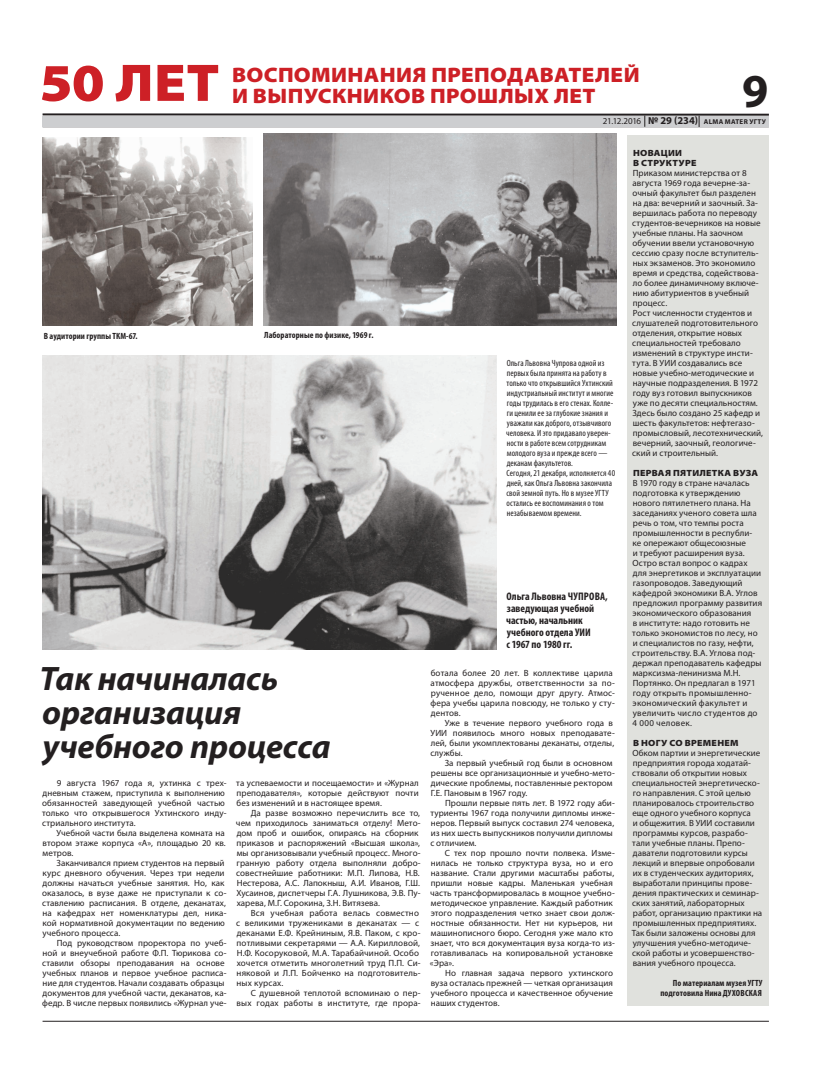
<style>
.page{position:relative;width:820px;height:1078px;background:#fff}
.page>*{position:absolute;margin:0;border:0;box-sizing:border-box;transform-origin:0 0}
.t1{font:900 semi-expanded 53.3px "Myriad Pro";color:#cd2026}
.t2{font:700 47.4px "Myriad Pro";color:#231f20}
.t3{font:italic 700 34px/34px "Myriad Pro";letter-spacing:-.005em;color:#231f20}
.t4{font:900 semi-expanded 21px "Myriad Pro";letter-spacing:.015em;color:#cd2026}
.t5{font:700 condensed 11px/12px "Myriad Pro";color:#231f20}
.t6{font:9px/10px "Myriad Pro";letter-spacing:.005em;color:#231f20}
.t7{font:condensed 9px/10px "Myriad Pro";letter-spacing:.005em;color:#231f20}
.t8{font:700 condensed 9px/10px "Myriad Pro";letter-spacing:.01em;color:#231f20;text-align:right}
.t9{font:900 semi-expanded 9px/10px "Myriad Pro";letter-spacing:.035em;color:#231f20}
.t10{font:700 7px "Myriad Pro";letter-spacing:.04em;color:#231f20}
.s1{font-weight:400;font-size:9px}
.s2{font-size:10.5px}
</style>
<div class="page">
<hr style="left:43px;top:113px;width:725px;height:3px;background:#231f20">
<div style="left:43px;top:116px;width:725px;height:11px;background:#cdced0"></div>
<svg style="left:644px;top:115px;width:1px;height:12px"></svg>
<hr style="left:43px;top:1020px;width:725px;height:1px;background:#231f20">
<div style="left:626px;top:135px;width:141px;height:870px;background:#e0e1dd"></div>
<img style="left:43px;top:355px;width:453px;height:294px">
<img style="left:264px;top:133px;width:352px;height:192px">
<img style="left:43px;top:137px;width:209px;height:188px">
<h3 class="t4" style="left:232px;top:62px;width:409px">ВОСПОМИНАНИЯ ПРЕПОДАВАТЕЛЕЙ</h3>
<h1 class="t1" style="left:39px;top:52px;width:181px">50 ЛЕТ</h1>
<h2 class="t2" style="left:741px;top:60px;width:28px">9</h2>
<p class="t10" style="left:602px;top:117px;width:164px"><span class="s1">21.12.2016</span> <span class="s2">№ 29 (234)</span> ALMA MATER УГТУ</p>
<p class="t9" style="left:632px;top:147px;width:65px">НОВАЦИИ<br>В СТРУКТУРЕ</p>
<p class="t6" style="left:632px;top:167px;width:132px">Приказом министерства от 8 августа 1969 года вечерне-за&shy;очный факультет был разделен на два: вечерний и заочный. За&shy;вершилась работа по переводу студентов-вечерников на новые учебные планы. На заочном обучении ввели установочную сессию сразу после вступитель&shy;ных экзаменов. Это экономило время и средства, содействова&shy;ло более динамичному включе&shy;нию абитуриентов в учебный процесс.<br>Рост численности студентов и слушателей подготовительного отделения, открытие новых специальностей требовало изменений в структуре инсти&shy;тута. В УИИ создавались все новые учебно-методические и научные подразделения. В 1972 году вуз готовил выпускников уже по десяти специальностям.<br>Здесь было создано 25 кафедр и шесть факультетов: нефтегазо&shy;промысловый, лесотехнический, вечерний, заочный, геологиче&shy;ский и строительный.</p>
<p class="t9" style="left:632px;top:467px;width:127px">ПЕРВАЯ ПЯТИЛЕТКА ВУЗА</p>
<p class="t6" style="left:632px;top:477px;width:131px">В 1970 году в стране началась подготовка к утверждению нового пятилетнего плана. На заседаниях ученого совета шла речь о том, что темпы роста промышленности в республи&shy;ке опережают общесоюзные<br>и требуют расширения вуза.<br>Остро встал вопрос о кадрах для энергетиков и эксплуатации газопроводов. Заведующий кафедрой экономики В.А. Углов предложил программу развития экономического образования<br>в институте: надо готовить не только экономистов по лесу, но и специалистов по газу, нефти, строительству. В.А. Углова под&shy;держал преподаватель кафедры марксизма-ленинизма М.Н.<br>Портянко. Он предлагал в 1971 году открыть промышленно&shy;экономический факультет и увеличить число студентов до<br>4 000 человек.</p>
<p class="t9" style="left:632px;top:737px;width:107px">В НОГУ СО ВРЕМЕНЕМ</p>
<p class="t6" style="left:631px;top:747px;width:132px">Обком партии и энергетические предприятия города ходатай&shy;ствовали об открытии новых специальностей энергетическо&shy;го направления. С этой целью планировалось строительство еще одного учебного корпуса<br>и общежития. В УИИ составили программы курсов, разрабо&shy;тали учебные планы. Препо&shy;даватели подготовили курсы лекций и впервые опробовали их в студенческих аудиториях, выработали принципы прове&shy;дения практических и семинар&shy;ских занятий, лабораторных работ, организацию практики на промышленных предприятиях.<br>Так были заложены основы для улучшения учебно-методиче&shy;ской работы и усовершенство&shy;вания учебного процесса.</p>
<p class="t8" style="left:660px;top:977px;width:104px">По материалам музея УГТУ подготовила Нина ДУХОВСКАЯ</p>
<h3 class="t4" style="left:232px;top:83px;width:365px">И ВЫПУСКНИКОВ ПРОШЛЫХ ЛЕТ</h3>
<p class="t8" style="left:44px;top:330px;width:95px">В аудитории группы ТКМ-67.</p>
<p class="t8" style="left:264px;top:330px;width:111px">Лабораторные по физике, 1969 г.</p>
<p class="t7" style="left:506px;top:357px;width:110px">Ольга Львовна Чупрова одной из первых была принята на работу в только что открывшийся Ухтинский индустриальный институт и многие годы трудилась в его стенах. Колле&shy;ги ценили ее за глубокие знания и уважали как доброго, отзывчивого человека. И это придавало уверен&shy;ности в работе всем сотрудникам молодого вуза и прежде всего — деканам факультетов.<br>Сегодня, 21 декабря, исполняется 40 дней, как Ольга Львовна закончила свой земной путь. Но в музее УГТУ остались ее воспоминания о том незабываемом времени.</p>
<p class="t5" style="left:506px;top:590px;width:103px">Ольга Львовна ЧУПРОВА, заведующая учебной частью, начальник учебного отдела УИИ<br>с 1967 по 1980 гг.</p>
<h3 class="t3" style="left:39px;top:660px;width:292px">Так начиналась организация учебного процесса</h3>
<p class="t6" style="left:430px;top:667px;width:186px">ботала более 20 лет. В коллективе царила атмосфера дружбы, ответственности за по&shy;рученное дело, помощи друг другу. Атмос&shy;фера учебы царила повсюду, не только у сту&shy;дентов.</p>
<p class="t6" style="left:430px;top:717px;width:186px;text-indent:14px">Уже в течение первого учебного года в<br>УИИ появилось много новых преподавате&shy;лей, были укомплектованы деканаты, отделы, службы.</p>
<p class="t6" style="left:430px;top:757px;width:185px;text-indent:14px">За первый учебный год были в основном решены все организационные и учебно-мето&shy;дические проблемы, поставленные ректором Г.Е. Пановым в 1967 году.</p>
<p class="t6" style="left:430px;top:797px;width:186px;text-indent:15px">Прошли первые пять лет. В 1972 году аби&shy;туриенты 1967 года получили дипломы инже&shy;неров. Первый выпуск составил 274 человека, из них шесть выпускников получили дипломы с отличием.</p>
<p class="t6" style="left:430px;top:847px;width:186px;text-indent:15px">С тех пор прошло почти полвека. Изме&shy;нилась не только структура вуза, но и его название. Стали другими масштабы работы, пришли новые кадры. Маленькая учебная часть трансформировалась в мощное учебно&shy;методическое управление. Каждый работник этого подразделения четко знает свои долж&shy;ностные обязанности. Нет ни курьеров, ни машинописного бюро. Сегодня уже мало кто знает, что вся документация вуза когда-то из&shy;готавливалась на копировальной установке «Эра».</p>
<p class="t6" style="left:430px;top:967px;width:184px;text-align:justify;text-indent:14px">Но главная задача первого ухтинского вуза осталась прежней — четкая организация учебного процесса и качественное обучение наших студентов.</p>
<p class="t6" style="left:236px;top:777px;width:184px;text-align:justify">та успеваемости и посещаемости» и «Журнал преподавателя», которые действуют почти без изменений и в настоящее время.</p>
<p class="t6" style="left:236px;top:807px;width:186px;text-indent:15px">Да разве возможно перечислить все то, чем приходилось заниматься отделу! Мето&shy;дом проб и ошибок, опираясь на сборник приказов и распоряжений «Высшая школа», мы организовывали учебный процесс. Много&shy;гранную работу отдела выполняли добро&shy;совестнейшие работники: М.П. Липова, Н.В.<br>Нестерова, А.С. Лапокныш, А.И. Иванов, Г.Ш.<br>Хусаинов, диспетчеры Г.А. Лушникова, Э.В. Пу&shy;харева, М.Г. Сорокина, З.Н. Витязева.</p>
<p class="t6" style="left:236px;top:907px;width:186px;text-indent:15px">Вся учебная работа велась совместно с великими тружениками в деканатах — с деканами Е.Ф. Крейниным, Я.В. Паком, с кро&shy;потливыми секретарями — А.А. Кирилловой, Н.Ф. Косоруковой, М.А. Тарабайчиной. Особо хочется отметить многолетний труд П.П. Си&shy;няковой и Л.П. Бойченко на подготовитель&shy;ных курсах.</p>
<p class="t6" style="left:236px;top:987px;width:185px;text-align:right">С душевной теплотой вспоминаю о пер&shy;вых годах работы в институте, где прора-</p>
<p class="t6" style="left:42px;top:777px;width:186px;text-indent:15px">9 августа 1967 года я, ухтинка с трех&shy;дневным стажем, приступила к выполнению обязанностей заведующей учебной частью только что открывшегося Ухтинского инду&shy;стриального института.</p>
<p class="t6" style="left:42px;top:827px;width:185px;text-align:justify;text-indent:14px">Учебной части была выделена комната на втором этаже корпуса «А», площадью 20 кв. метров.</p>
<p class="t6" style="left:42px;top:857px;width:186px;text-indent:14px">Заканчивался прием студентов на первый курс дневного обучения. Через три недели должны начаться учебные занятия. Но, как оказалось, в вузе даже не приступали к со&shy;ставлению расписания. В отделе, деканатах, на кафедрах нет номенклатуры дел, ника&shy;кой нормативной документации по ведению учебного процесса.</p>
<p class="t6" style="left:42px;top:937px;width:186px;text-indent:15px">Под руководством проректора по учеб&shy;ной и внеучебной работе Ф.П. Тюрикова со&shy;ставили обзоры преподавания на основе учебных планов и первое учебное расписа&shy;ние для студентов. Начали создавать образцы документов для учебной части, деканатов, ка&shy;федр. В числе первых появились «Журнал уче-</p>
</div>
